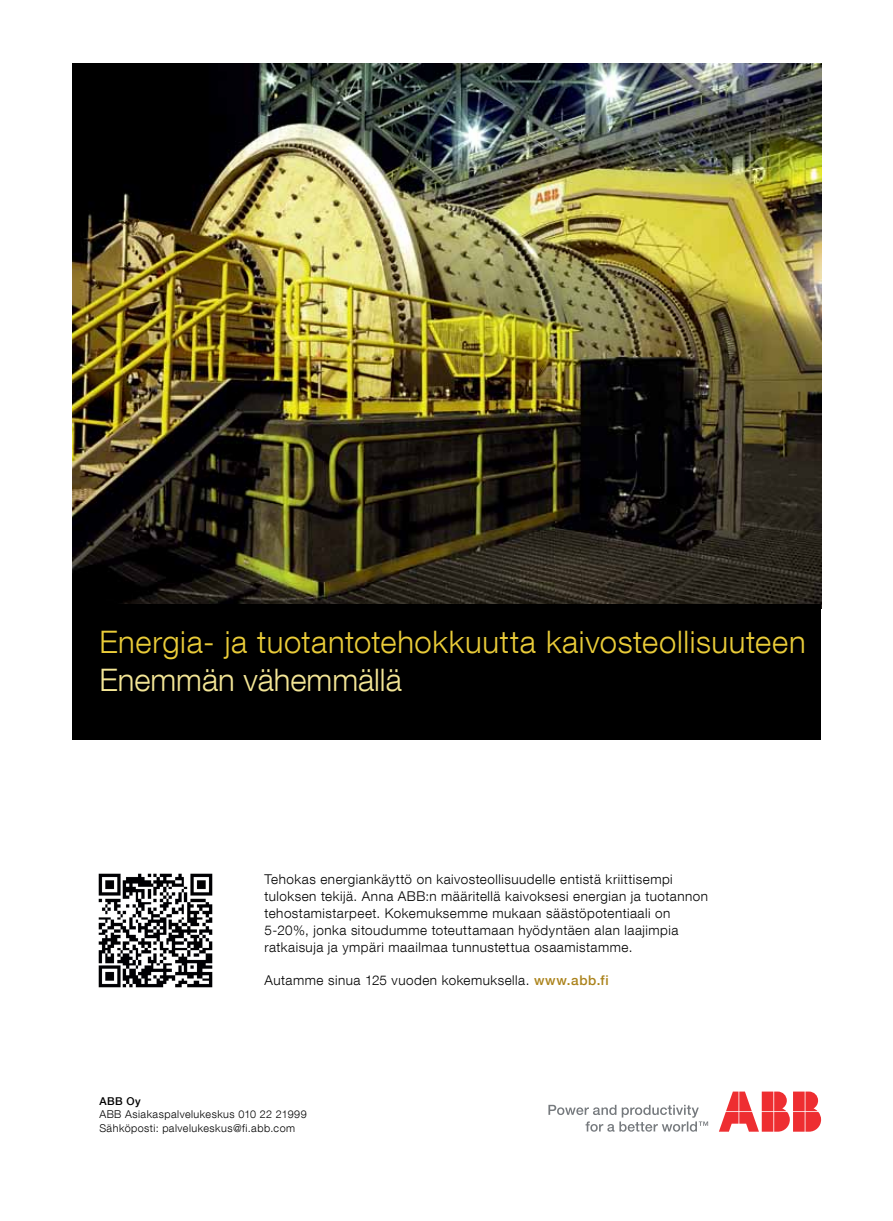
<style>
.page{position:relative;width:893px;height:1221px;background:#fff}
.page>*{position:absolute;margin:0;border:0;box-sizing:border-box;transform-origin:0 0}
.t1{font:300 31.05px "ABB Neue Helvetica";letter-spacing:.02em;color:#eacc39}
.t2{font:300 31.05px "ABB Neue Helvetica";color:#f4e696}
.t3{font:300 13.5px/16.8px "ABB Neue Helvetica";letter-spacing:.035em;color:#000}
.t4{font:300 10.8px/13.5px "ABB Neue Helvetica";letter-spacing:.045em;color:#000}
.t5{font:500 10.8px "ABB Neue Helvetica";color:#000}
.s1{font-weight:500;color:#ab831c}
</style>
<div class="page">
<img style="left:73px;top:64px;width:748px;height:540px">
<svg style="left:548px;top:1104px;width:160px;height:27px"></svg>
<svg style="left:719px;top:1091px;width:102px;height:40px"></svg>
<div style="left:73px;top:604px;width:748px;height:135px;background:#000"></div>
<img style="left:98px;top:873px;width:115px;height:115px">
<h1 class="t1" style="left:99px;top:623px;width:708px">Energia- ja tuotantotehokkuutta kaivosteollisuuteen</h1>
<h1 class="t2" style="left:99px;top:660px;width:304px">Enemmän vähemmällä</h1>
<p class="t3" style="left:265px;top:870px;width:445px">Tehokas energiankäyttö on kaivosteollisuudelle entistä kriittisempi tuloksen tekijä. Anna ABB:n määritellä kaivoksesi energian ja tuotannon tehostamistarpeet. Kokemuksemme mukaan säästöpotentiaali on 5-20%, jonka sitoudumme toteuttamaan hyödyntäen alan laajimpia ratkaisuja ja ympäri maailmaa tunnustettua osaamistamme.</p>
<p class="t3" style="left:265px;top:971px;width:346px">Autamme sinua 125 vuoden kokemuksella. <span class="s1">www.abb.fi</span></p>
<p class="t5" style="left:99px;top:1094px;width:43px">ABB Oy</p>
<p class="t4" style="left:99px;top:1107px;width:209px">ABB Asiakaspalvelukeskus 010 22 21999<br>Sähköposti: palvelukeskus@fi.abb.com</p>
</div>
